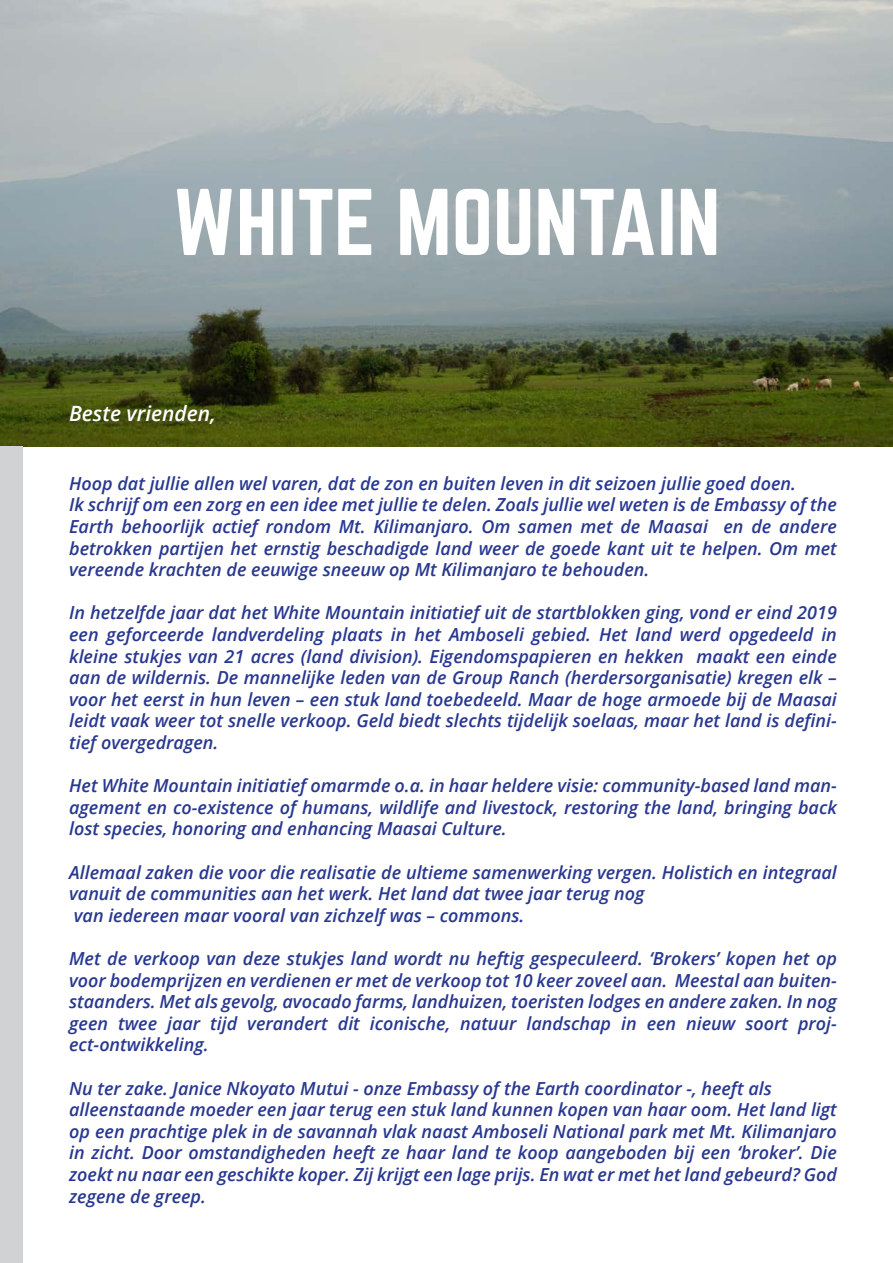
<style>
.page{position:relative;width:893px;height:1263px;background:#fff}
.page>*{position:absolute;margin:0;border:0;box-sizing:border-box;transform-origin:0 0}
.t1{font:82.8px "Norwester";color:#fff}
.t2{font:italic 600 21px "Open Sans";color:#fff}
.t3{font:italic 600 18px/21.6px "Open Sans";color:#283890}
</style>
<div class="page">
<img style="left:0;top:0;width:893px;height:446px">
<div style="left:0;top:446px;width:22px;height:817px;background:#d1d2d4"></div>
<h1 class="t1" style="left:173px;top:183px;width:549px">WHITE MOUNTAIN</h1>
<p class="t2" style="left:69px;top:399px;width:148px">Beste vrienden,</p>
<p class="t3" style="left:69px;top:472px;width:769px">Hoop dat jullie allen wel varen, dat de zon en buiten leven in dit seizoen jullie goed doen.<br>Ik schrijf om een zorg en een idee met jullie te delen. Zoals jullie wel weten is de Embassy of the Earth behoorlijk actief rondom Mt. Kilimanjaro. Om samen met de Maasai en de andere betrokken partijen het ernstig beschadigde land weer de goede kant uit te helpen. Om met vereende krachten de eeuwige sneeuw op Mt Kilimanjaro te behouden.</p>
<p class="t3" style="left:69px;top:602px;width:769px;text-align:justify">In hetzelfde jaar dat het White Mountain initiatief uit de startblokken ging, vond er eind 2019 een geforceerde landverdeling plaats in het Amboseli gebied. Het land werd opgedeeld in kleine stukjes van 21 acres (land division). Eigendomspapieren en hekken maakt een einde aan de wildernis. De mannelijke leden van de Group Ranch (herdersorganisatie) kregen elk – voor het eerst in hun leven – een stuk land toebedeeld. Maar de hoge armoede bij de Maasai leidt vaak weer tot snelle verkoop. Geld biedt slechts tijdelijk soelaas, maar het land is defini&shy;tief overgedragen.</p>
<p class="t3" style="left:69px;top:774px;width:769px;text-align:justify">Het White Mountain initiatief omarmde o.a. in haar heldere visie: community-based land man&shy;agement en co-existence of humans, wildlife and livestock, restoring the land, bringing back lost species, honoring and enhancing Maasai Culture.</p>
<p class="t3" style="left:69px;top:861px;width:769px">Allemaal zaken die voor die realisatie de ultieme samenwerking vergen. Holistich en integraal vanuit de communities aan het werk. Het land dat twee jaar terug nog<br>van iedereen maar vooral van zichzelf was – commons.</p>
<p class="t3" style="left:69px;top:947px;width:769px;text-align:justify">Met de verkoop van deze stukjes land wordt nu heftig gespeculeerd. ‘Brokers’ kopen het op voor bodemprijzen en verdienen er met de verkoop tot 10 keer zoveel aan. Meestal aan buiten&shy;staanders. Met als gevolg, avocado farms, landhuizen, toeristen lodges en andere zaken. In nog geen twee jaar tijd verandert dit iconische, natuur landschap in een nieuw soort proj&shy;ect-ontwikkeling.</p>
<p class="t3" style="left:69px;top:1077px;width:769px">Nu ter zake. Janice Nkoyato Mutui - onze Embassy of the Earth coordinator -, heeft als alleenstaande moeder een jaar terug een stuk land kunnen kopen van haar oom. Het land ligt op een prachtige plek in de savannah vlak naast Amboseli National park met Mt. Kilimanjaro in zicht. Door omstandigheden heeft ze haar land te koop aangeboden bij een ‘broker’. Die zoekt nu naar een geschikte koper. Zij krijgt een lage prijs. En wat er met het land gebeurd? God zegene de greep.</p>
</div>
